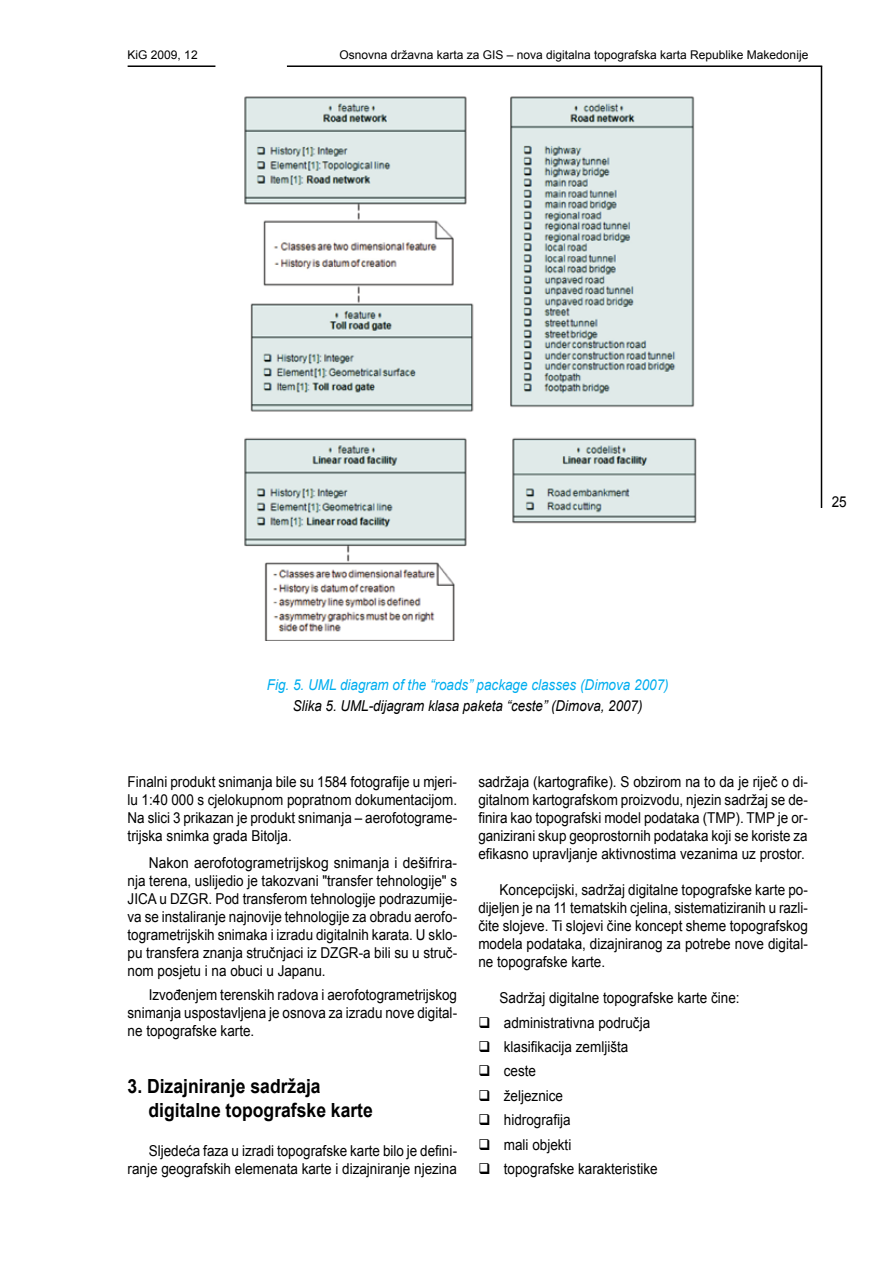
<style>
.page{position:relative;width:893px;height:1263px;background:#fff}
.page>*{position:absolute;margin:0;border:0;box-sizing:border-box;transform-origin:0 0}
.t1{font:700 19.5px/23.4px "Arial";color:#000;scale:.9 1}
.t2{font:15px/18px "Arial";color:#000;text-align:justify;scale:.9 1}
.t3{font:15px/18px "Arial";color:#000;text-align:justify;scale:.92 1}
.t4{font:italic 15px "Arial";color:#00aeef;scale:.9 1}
.t5{font:italic 15px "Arial";color:#000;scale:.89 1}
.t6{font:12px "Arial";color:#000}
</style>
<div class="page">
<hr style="left:821px;top:66px;width:1px;height:442px;background:#000">
<hr style="left:287px;top:65px;width:535px;height:2px;background:#000">
<hr style="left:128px;top:65px;width:87px;height:2px;background:#000">
<img style="left:244px;top:96px;width:453px;height:545px">
<p class="t6" style="left:128px;top:47px;width:72px">KiG 2009, 12</p>
<p class="t6" style="left:339px;top:47px;width:470px">Osnovna državna karta za GIS – nova digitalna topografska karta Republike Makedonije</p>
<p class="t2" style="left:832px;top:493px;width:18px">25</p>
<p class="t4" style="left:267px;top:675px;width:448px">Fig. 5. UML diagram of the “roads” package classes (Dimova 2007)</p>
<p class="t5" style="left:293px;top:696px;width:394px">Slika 5. UML-dijagram klasa paketa “ceste” (Dimova, 2007)</p>
<p class="t2" style="left:128px;top:773px;width:368px">Finalni produkt snimanja bile su 1584 fotografije u mjeri&shy;lu 1:40 000 s cjelokupnom popratnom dokumentacijom.<br>Na slici 3 prikazan je produkt snimanja – aerofotograme&shy;trijska snimka grada Bitolja.</p>
<p class="t3" style="left:128px;top:853px;width:360px;text-indent:21px">Nakon aerofotogrametrijskog snimanja i dešifrira&shy;nja terena, uslijedio je takozvani "transfer tehnologije" s JICA u DZGR. Pod transferom tehnologije podrazumije&shy;va se instaliranje najnovije tehnologije za obradu aerofo&shy;togrametrijskih snimaka i izradu digitalnih karata. U sklo&shy;pu transfera znanja stručnjaci iz DZGR-a bili su u struč&shy;nom posjetu i na obuci u Japanu.</p>
<p class="t2" style="left:128px;top:985px;width:368px;text-indent:21px">Izvođenjem terenskih radova i aerofotogrametrijskog snimanja uspostavljena je osnova za izradu nove digital&shy;ne topografske karte.</p>
<h1 class="t1" style="left:149px;top:1075px;width:251px;text-indent:-21px">3. Dizajniranje sadržaja digitalne topografske karte</h1>
<p class="t2" style="left:128px;top:1142px;width:368px;text-align:right">Sljedeća faza u izradi topografske karte bilo je defini&shy;ranje geografskih elemenata karte i dizajniranje njezina</p>
<p class="t2" style="left:478px;top:773px;width:368px">sadržaja (kartografike). S obzirom na to da je riječ o di&shy;gitalnom kartografskom proizvodu, njezin sadržaj se de&shy;finira kao topografski model podataka (TMP). TMP je or&shy;ganizirani skup geoprostornih podataka koji se koriste za efikasno upravljanje aktivnostima vezanima uz prostor.</p>
<p class="t2" style="left:478px;top:881px;width:368px;text-indent:21px">Koncepcijski, sadržaj digitalne topografske karte po&shy;dijeljen je na 11 tematskih cjelina, sistematiziranih u razli&shy;čite slojeve. Ti slojevi čine koncept sheme topografskog modela podataka, dizajniranog za potrebe nove digital&shy;ne topografske karte.</p>
<p class="t2" style="left:500px;top:989px;width:268px">Sadržaj digitalne topografske karte čine:</p>
<p class="t2" style="left:478px;top:1013px;width:192px">❑ administrativna područja</p>
<p class="t2" style="left:478px;top:1038px;width:168px">❑ klasifikacija zemljišta</p>
<p class="t2" style="left:478px;top:1062px;width:66px">❑ ceste</p>
<p class="t2" style="left:478px;top:1087px;width:96px">❑ željeznice</p>
<p class="t2" style="left:478px;top:1111px;width:104px">❑ hidrografija</p>
<p class="t2" style="left:478px;top:1135px;width:105px">❑ mali objekti</p>
<p class="t2" style="left:478px;top:1160px;width:201px">❑ topografske karakteristike</p>
</div>
